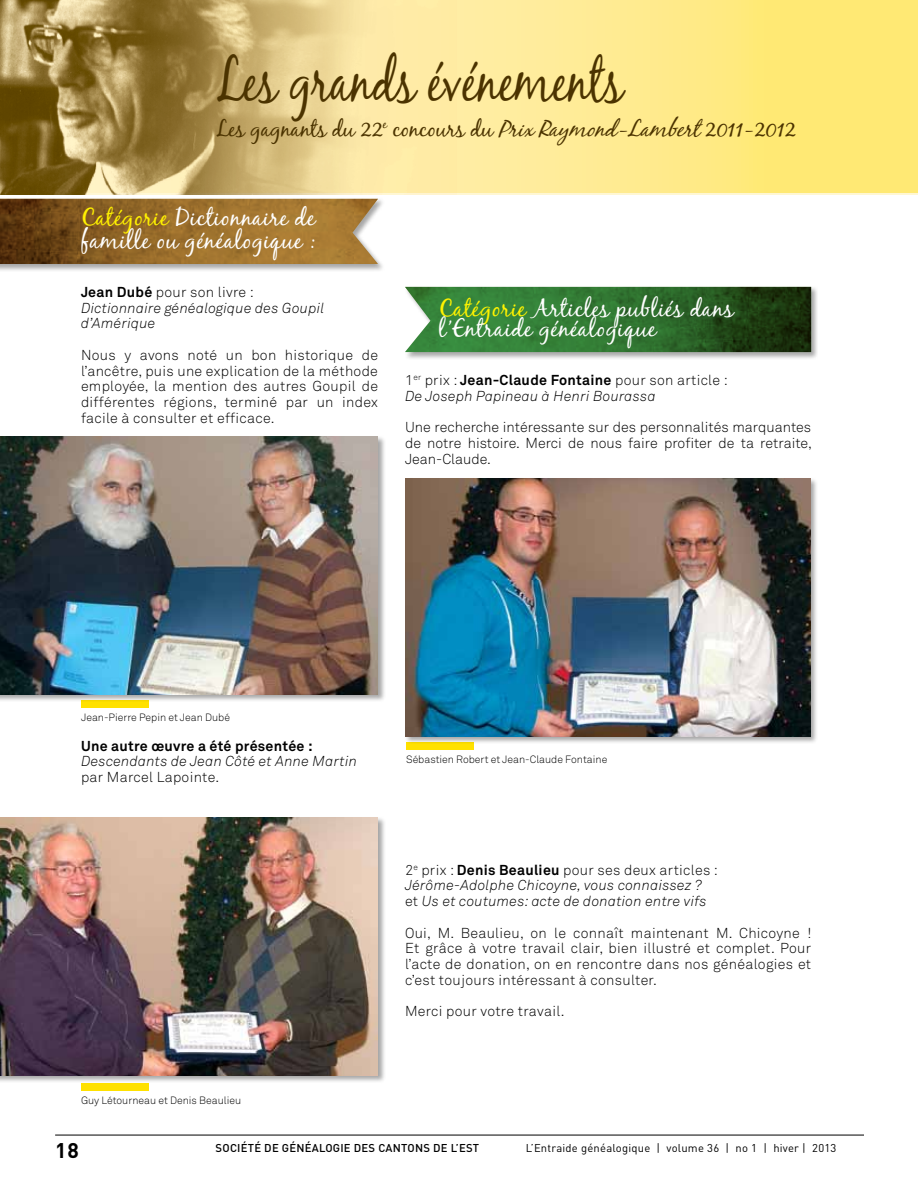
<style>
.page{position:relative;width:918px;height:1188px;background:#fff}
.page>*{position:absolute;margin:0;border:0;box-sizing:border-box;transform-origin:0 0}
.t1{font:60px "Black Jack";color:#4b3300;scale:.8 1}
.t2{font:24px/19.8px "Black Jack";letter-spacing:.02em;color:#fff}
.t3{font:22.5px "Black Jack";color:#4b3300}
.t4{font:700 21px "DIN";color:#000}
.t5{font:300 14.25px/15.8px "Akkurat";letter-spacing:.02em;color:#000;text-align:justify}
.t6{font:italic 300 14.25px/15.8px "Akkurat";letter-spacing:.02em;color:#000}
.t7{font:700 14.25px "Akkurat";letter-spacing:.02em;color:#000}
.t8{font:11.25px "DIN";letter-spacing:.02em;color:#000}
.t9{font:500 11.25px "DIN";letter-spacing:.02em;color:#000}
.t10{font:300 10.5px "Akkurat";color:#000}
.s1{font-style:italic}
.s2{color:#fff200}
.s3{font-weight:700;font-style:normal}
.s4{font-style:normal}
</style>
<div class="page">
<hr style="left:55px;top:1135px;width:809px;height:1px;background:#000">
<div style="left:0;top:197px;width:385px;height:75px;background:#000;opacity:.35"></div>
<img style="left:0;top:199px;width:378px;height:65px">
<div style="left:403px;top:285px;width:415px;height:75px;background:#000;opacity:.35"></div>
<img style="left:405px;top:287px;width:406px;height:65px">
<img style="left:0;top:0;width:918px;height:194px">
<div style="left:81px;top:700px;width:68px;height:8px;background:#ffe100"></div>
<div style="left:0;top:435px;width:386px;height:267px;background:#000;opacity:.35"></div>
<img style="left:0;top:437px;width:378px;height:258px">
<div style="left:406px;top:742px;width:68px;height:7px;background:#ffe100"></div>
<div style="left:404px;top:477px;width:415px;height:267px;background:#000;opacity:.35"></div>
<img style="left:406px;top:478px;width:405px;height:258px">
<div style="left:81px;top:1083px;width:68px;height:7px;background:#ffe100"></div>
<div style="left:0;top:816px;width:386px;height:267px;background:#000;opacity:.35"></div>
<img style="left:0;top:817px;width:378px;height:258px">
<h1 class="t1" style="left:216px;top:44px;width:511px">Les grands événements</h1>
<h3 class="t3" style="left:216px;top:115px;width:582px">Les gagnants du 22<sup>e</sup> concours du <span class="s1">PrixRaymond-Lambert</span> 2011-2012</h3>
<h2 class="t2" style="left:81px;top:206px;width:237px;line-height:22.8px"><span class="s2">Catégorie</span> Dictionnaire de famille ou généalogique :</h2>
<p class="t6" style="left:81px;top:284px;width:245px"><span class="s3">Jean Dubé</span> <span class="s4">pour son livre :<br></span>Dictionnaire généalogique des Goupil d’Amérique</p>
<p class="t5" style="left:81px;top:347px;width:299px">Nous y avons noté un bon historique de l’ancêtre, puis une explication de la méthode employée, la mention des autres Goupil de différentes régions, terminé par un index facile à consulter et efficace.</p>
<h2 class="t2" style="left:439px;top:298px;width:297px"><span class="s2">Catégorie</span> Articles publiés dans l’Entraide généalogique</h2>
<p class="t6" style="left:405px;top:372px;width:324px"><span class="s4">1</span><sup>er</sup> <span class="s4">prix :</span> <span class="s3">Jean-Claude Fontaine</span> <span class="s4">pour son article :<br></span>De Joseph Papineau à Henri Bourassa</p>
<p class="t5" style="left:405px;top:419px;width:408px">Une recherche intéressante sur des personnalités marquantes de notre histoire. Merci de nous faire profiter de ta retraite, Jean-Claude.</p>
<p class="t10" style="left:81px;top:711px;width:150px">Jean-Pierre Pepin et Jean Dubé</p>
<p class="t7" style="left:81px;top:737px;width:233px">Une autre œuvre a été présentée :</p>
<p class="t6" style="left:81px;top:754px;width:278px">Descendants de Jean Côté et Anne Martin</p>
<p class="t5" style="left:81px;top:770px;width:140px">par Marcel Lapointe.</p>
<p class="t10" style="left:81px;top:1094px;width:162px">Guy Létourneau et Denis Beaulieu</p>
<p class="t10" style="left:406px;top:753px;width:203px">Sébastien Robert et Jean-Claude Fontaine</p>
<p class="t6" style="left:405px;top:862px;width:315px"><span class="s4">2</span><sup>e</sup> <span class="s4">prix :</span> <span class="s3">Denis Beaulieu</span> <span class="s4">pour ses deux articles :<br></span>Jérôme-Adolphe Chicoyne, vous connaissez ? <span class="s4">et</span> Us et coutumes: acte de donation entre vifs</p>
<p class="t5" style="left:405px;top:925px;width:408px">Oui, M. Beaulieu, on le connaît maintenant M. Chicoyne !<br>Et grâce à votre travail clair, bien illustré et complet. Pour l’acte de donation, on en rencontre dans nos généalogies et c’est toujours intéressant à consulter.</p>
<p class="t5" style="left:405px;top:1004px;width:161px">Merci pour votre travail.</p>
<h3 class="t4" style="left:55px;top:1136px;width:25px">18</h3>
<p class="t9" style="left:216px;top:1140px;width:265px">SOCIÉTÉ DE GÉNÉALOGIE DES CANTONS DE L’EST</p>
<p class="t8" style="left:526px;top:1141px;width:312px">L’Entraide généalogique | volume 36 | no 1 | hiver | 2013</p>
</div>
